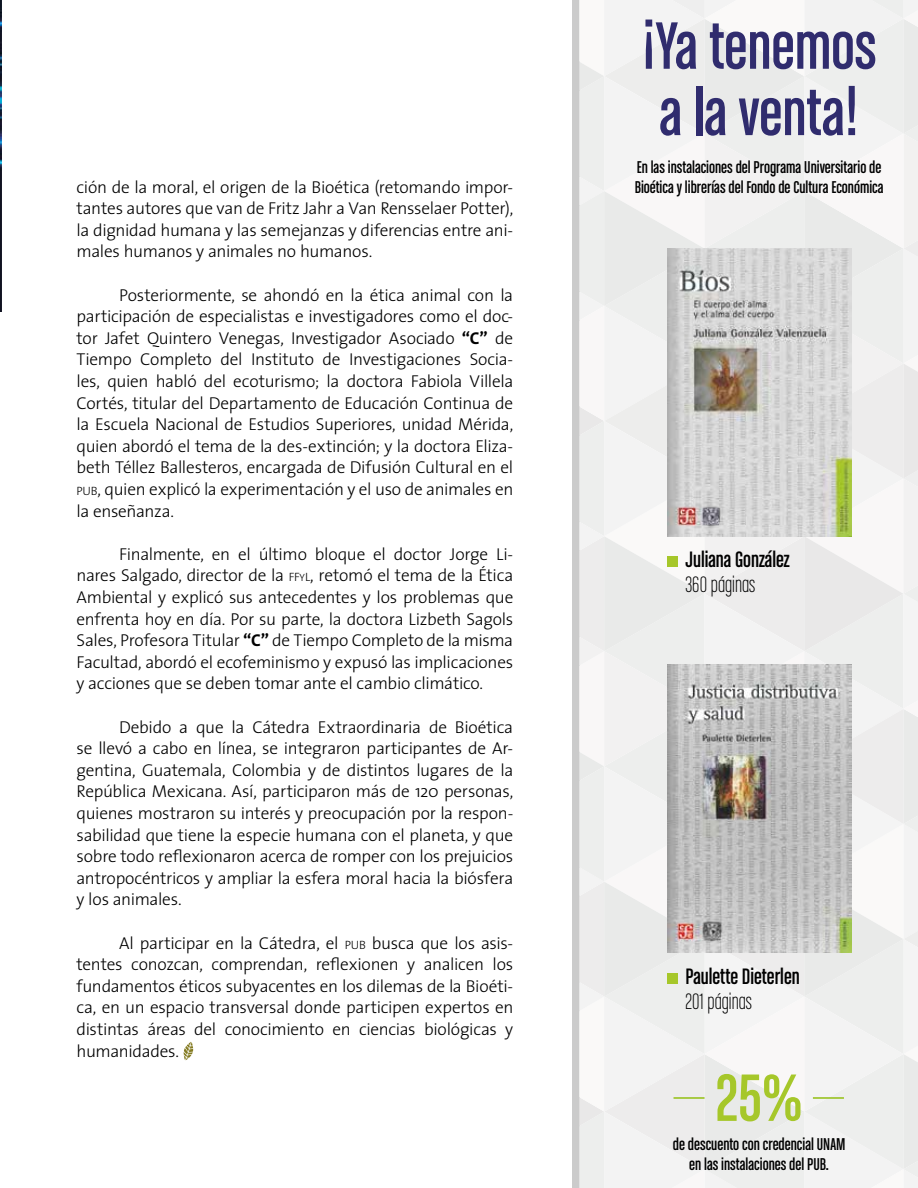
<style>
.page{position:relative;width:918px;height:1188px;background:#fff}
.page>*{position:absolute;margin:0;border:0;box-sizing:border-box;transform-origin:0 0}
.t1{font:71.1px/66.3px "Chalet Comprime Cologne Sixty";color:#302c6e}
.t2{font:23.7px "Chalet Comprime Cologne Sixty";color:#000}
.t3{font:23.7px "Chalet Comprime Milan Eighty";color:#000}
.t4{font:18.15px/20.5px "Chalet Comprime Cologne Sixty";color:#000}
.t5{font:300 17.25px/21.6px "The Sans";letter-spacing:-.02em;color:#000;text-align:justify}
.s1{font-weight:700}
.s2{font-size:12.15px}
.s3{font-size:10.5px}
</style>
<div class="page">
<img style="left:0;top:0;width:1px;height:311px">
<svg style="left:184px;top:1042px;width:9px;height:18px"></svg>
<svg style="left:579px;top:0;width:339px;height:1188px"></svg>
<hr style="left:674px;top:1097px;width:31px;height:2px;background:#98c21d">
<hr style="left:813px;top:1097px;width:31px;height:2px;background:#98c21d">
<img style="left:667px;top:249px;width:184px;height:287px">
<div style="left:667px;top:556px;width:10px;height:10px;background:#a6c72a"></div>
<div style="left:667px;top:974px;width:10px;height:10px;background:#a6c72a"></div>
<img style="left:667px;top:664px;width:184px;height:288px">
<p class="t5" style="left:77px;top:175px;width:438px">ción de la moral, el origen de la Bioética (retomando impor&shy;tantes autores que van de Fritz Jahr a Van Rensselaer Potter), la dignidad humana y las semejanzas y diferencias entre ani&shy;males humanos y animales no humanos.</p>
<p class="t5" style="left:77px;top:283px;width:438px;text-indent:43px">Posteriormente, se ahondó en la ética animal con la participación de especialistas e investigadores como el doc&shy;tor Jafet Quintero Venegas, Investigador Asociado <span class="s1">“C”</span> de Tiempo Completo del Instituto de Investigaciones Socia&shy;les, quien habló del ecoturismo; la doctora Fabiola Villela Cortés, titular del Departamento de Educación Continua de la Escuela Nacional de Estudios Superiores, unidad Mérida, quien abordó el tema de la des-extinción; y la doctora Eliza&shy;beth Téllez Ballesteros, encargada de Difusión Cultural en el <span class="s2">pub</span>, quien explicó la experimentación y el uso de animales en la enseñanza.</p>
<p class="t5" style="left:77px;top:543px;width:438px;text-indent:43px">Finalmente, en el último bloque el doctor Jorge Li&shy;nares Salgado, director de la <span class="s2">ff</span><span class="s3">y</span><span class="s2">l</span>, retomó el tema de la Ética Ambiental y explicó sus antecedentes y los problemas que enfrenta hoy en día. Por su parte, la doctora Lizbeth Sagols Sales, Profesora Titular <span class="s1">“C”</span> de Tiempo Completo de la misma Facultad, abordó el ecofeminismo y expusó las implicaciones y acciones que se deben tomar ante el cambio climático.</p>
<p class="t5" style="left:77px;top:715px;width:438px;text-indent:43px">Debido a que la Cátedra Extraordinaria de Bioética se llevó a cabo en línea, se integraron participantes de Ar&shy;gentina, Guatemala, Colombia y de distintos lugares de la República Mexicana. Así, participaron más de 120 personas, quienes mostraron su interés y preocupación por la respon&shy;sabilidad que tiene la especie humana con el planeta, y que sobre todo reflexionaron acerca de romper con los prejuicios antropocéntricos y ampliar la esfera moral hacia la biósfera y los animales.</p>
<p class="t5" style="left:77px;top:931px;width:438px;text-indent:43px">Al participar en la Cátedra, el <span class="s2">pub</span> busca que los asis&shy;tentes conozcan, comprendan, reflexionen y analicen los fundamentos éticos subyacentes en los dilemas de la Bioéti&shy;ca, en un espacio transversal donde participen expertos en distintas áreas del conocimiento en ciencias biológicas y humanidades.</p>
<h1 class="t1" style="left:642px;top:11px;width:236px">¡Ya tenemos a la venta!</h1>
<p class="t4" style="left:635px;top:156px;width:250px">En las instalaciones del Programa Universitario de<br>Bioética y librerías del Fondo de Cultura Económica</p>
<h2 class="t2" style="left:685px;top:546px;width:106px">Juliana González</h2>
<h2 class="t3" style="left:685px;top:571px;width:71px">360 páginas</h2>
<h2 class="t2" style="left:685px;top:964px;width:116px">Paulette Dieterlen</h2>
<h2 class="t3" style="left:685px;top:989px;width:68px">201 páginas</h2>
<p class="t4" style="left:673px;top:1133px;width:174px;text-align:center">de descuento con credencial UNAM en las instalaciones del PUB.</p>
</div>
